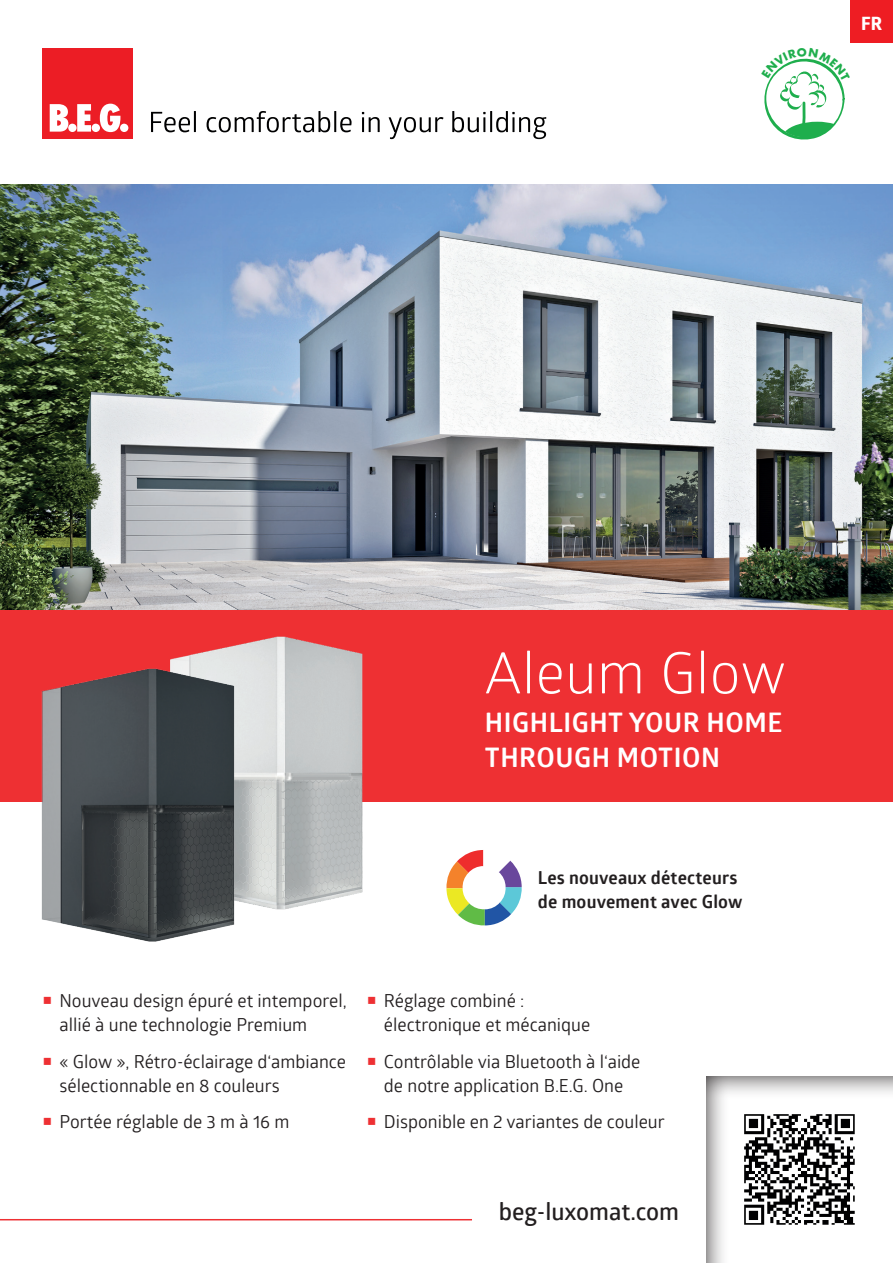
<style>
.page{position:relative;width:893px;height:1263px;background:#fff}
.page>*{position:absolute;margin:0;border:0;box-sizing:border-box;transform-origin:0 0}
.t1{font:57px "Glober";letter-spacing:.01em;color:#fff}
.t2{font:700 27px/34.5px "Glober";letter-spacing:.02em;color:#fff}
.t3{font:600 24px "Glober";color:#231f20}
.t4{font:18px/24px "Glober";color:#231f20}
.t5{font:700 18px/24px "Glober";letter-spacing:.01em;color:#231f20}
.t6{font:700 18px "Globerx";color:#fff}
.s1{color:#ee3033}
</style>
<div class="page">
<img style="left:0;top:185px;width:893px;height:425px">
<div style="left:0;top:610px;width:893px;height:191px;background:#ee3033"></div>
<hr style="left:0;top:1219px;width:472px;height:1px;background:#ee3033">
<svg style="left:706px;top:1076px;width:187px;height:187px"></svg>
<svg style="left:744px;top:1114px;width:111px;height:111px"></svg>
<svg style="left:446px;top:850px;width:76px;height:76px"></svg>
<div style="left:43px;top:48px;width:90px;height:90px;background:#ec1d25"></div>
<svg style="left:50px;top:104px;width:18px;height:28px"></svg>
<div style="left:68px;top:124px;width:9px;height:8px;background:#fff;border-radius:50%"></div>
<svg style="left:77px;top:104px;width:14px;height:28px"></svg>
<div style="left:92px;top:124px;width:8px;height:8px;background:#fff;border-radius:50%"></div>
<svg style="left:100px;top:104px;width:20px;height:28px"></svg>
<div style="left:120px;top:124px;width:8px;height:8px;background:#fff;border-radius:50%"></div>
<svg style="left:151px;top:111px;width:45px;height:21px"></svg>
<svg style="left:207px;top:111px;width:145px;height:21px"></svg>
<svg style="left:362px;top:112px;width:18px;height:20px"></svg>
<svg style="left:389px;top:117px;width:54px;height:22px"></svg>
<svg style="left:452px;top:111px;width:94px;height:28px"></svg>
<img style="left:213px;top:636px;width:156px;height:274px">
<img style="left:23px;top:650px;width:216px;height:292px">
<div style="left:850px;top:0;width:43px;height:43px;background:#ee1d23"></div>
<svg style="left:764px;top:58px;width:81px;height:82px"></svg>
<p class="t6" style="left:861px;top:10px;width:23px">FR</p>
<h1 class="t1" style="left:485px;top:633px;width:303px">Aleum Glow</h1>
<h2 class="t2" style="left:485px;top:705px;width:299px">HIGHLIGHT YOUR HOME<br>THROUGH MOTION</h2>
<p class="t5" style="left:538px;top:865px;width:206px">Les nouveaux détecteurs de mouvement avec Glow</p>
<p class="t4" style="left:60px;top:988px;width:289px;text-indent:-17px"><span class="s1">○</span> Nouveau design épuré et intemporel, allié à une technologie Premium</p>
<p class="t4" style="left:60px;top:1048px;width:288px;text-indent:-17px"><span class="s1">○</span> « Glow », Rétro-éclairage d‘ambiance sélectionnable en 8 couleurs</p>
<p class="t4" style="left:43px;top:1109px;width:248px"><span class="s1">○</span> Portée réglable de 3 m à 16 m</p>
<p class="t4" style="left:384px;top:988px;width:208px;text-indent:-17px"><span class="s1">○</span> Réglage combiné : électronique et mécanique</p>
<p class="t4" style="left:367px;top:1048px;width:275px;text-align:center"><span class="s1">○</span> Contrôlable via Bluetooth à l‘aide de notre application B.E.G. One</p>
<p class="t4" style="left:367px;top:1109px;width:299px"><span class="s1">○</span> Disponible en 2 variantes de couleur</p>
<h3 class="t3" style="left:499px;top:1195px;width:182px">beg-luxomat.com</h3>
</div>
